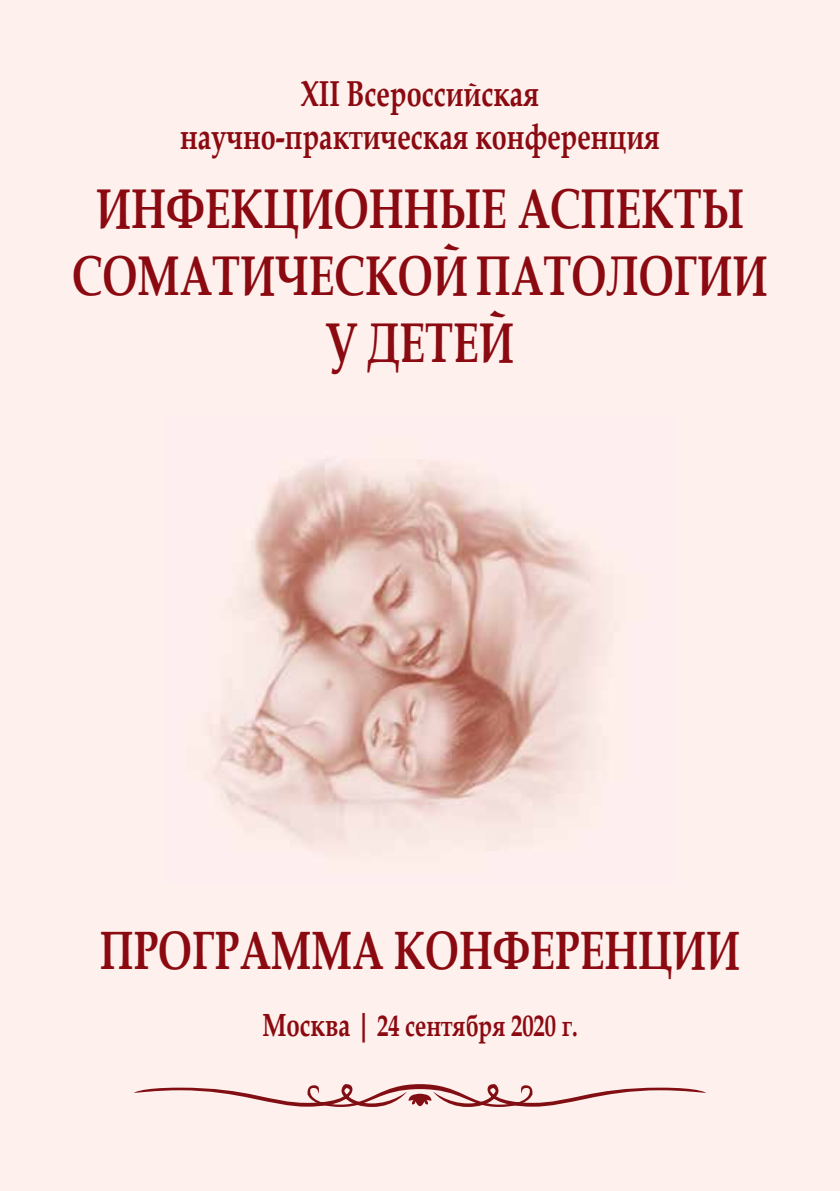
<style>
.page{position:relative;width:840px;height:1191px;background:#fff}
.page>*{position:absolute;margin:0;border:0;box-sizing:border-box;transform-origin:0 0}
.t1{font:700 56px/67.2px "Book Antiqua";color:#8b0a11;text-align:center;scale:.75 1}
.t2{font:700 54px "Book Antiqua";color:#8b0a11;scale:.75 1}
.t3{font:700 36px/43.2px "Book Antiqua";color:#8b0a11;text-align:center;scale:.75 1}
.t4{font:700 30px "Book Antiqua";color:#8b0a11;scale:.75 1}
.s1{font-size:32px}
</style>
<div class="page">
<div style="left:0;top:0;width:839px;height:1191px;background:#fef0ec"></div>
<img style="left:210px;top:459px;width:388px;height:387px">
<svg style="left:134px;top:1084px;width:571px;height:23px"></svg>
<p class="t3" style="left:180px;top:72px;width:641px">XII Всероссийская научно-практическая конференция</p>
<h1 class="t1" style="left:72px;top:175px;width:928px">ИНФЕКЦИОННЫЕ АСПЕКТЫ<br>СОМАТИЧЕСКОЙ ПАТОЛОГИИ<br>У ДЕТЕЙ</h1>
<h2 class="t2" style="left:100px;top:913px;width:855px">ПРОГРАММА КОНФЕРЕНЦИИ</h2>
<p class="t4" style="left:262px;top:1005px;width:421px"><span class="s1">Москва |</span> 24 сентября 2020 г.</p>
</div>
